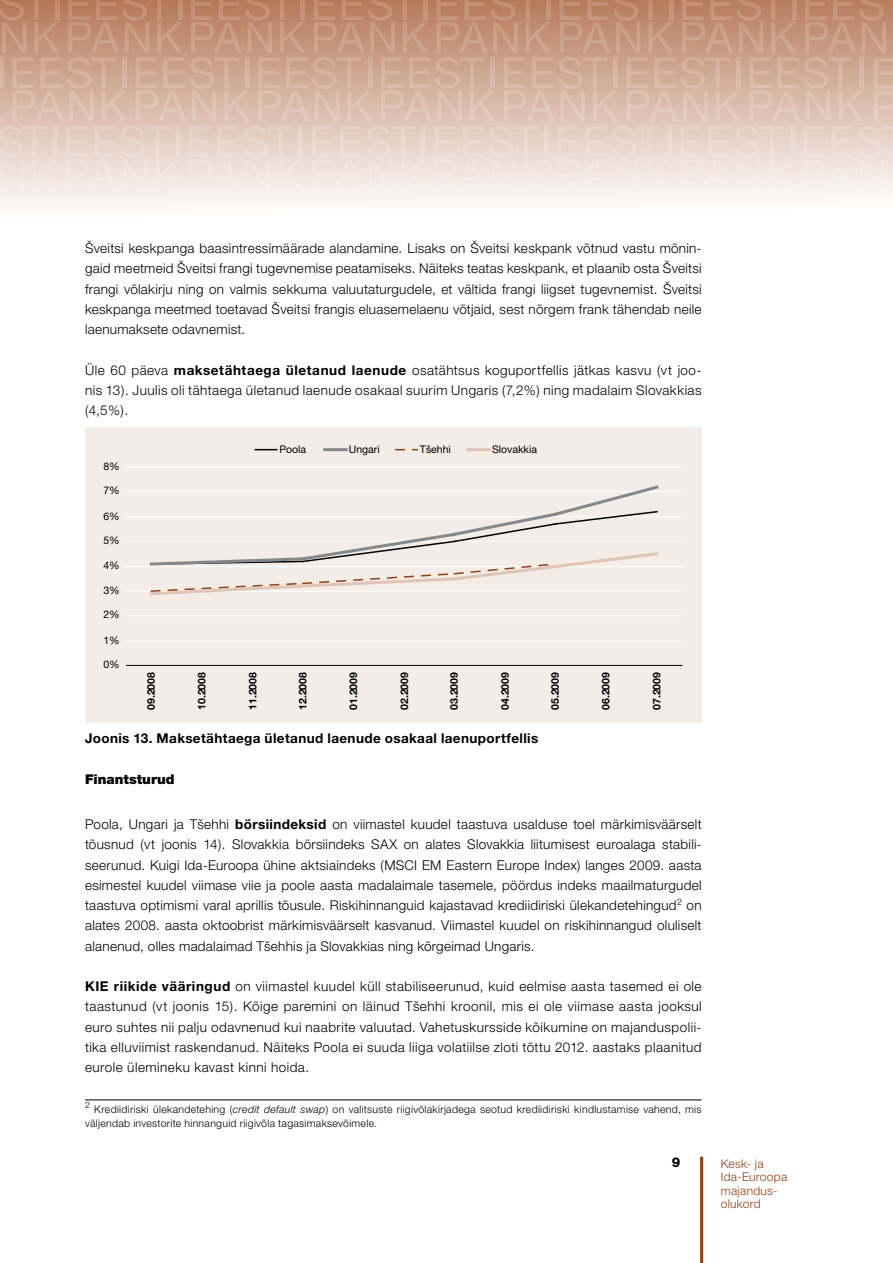
<style>
.page{position:relative;width:893px;height:1263px;background:#fff}
.page>*{position:absolute;margin:0;border:0;box-sizing:border-box;transform-origin:0 0}
.t1{font:300 13.5px/20.2px "Helvetica Neue";letter-spacing:.025em;color:#000;text-align:justify}
.t2{font:700 13.5px "Helvetica Neue";letter-spacing:.03em;color:#000}
.t3{font:900 13.5px "Helvetica Neue";color:#000}
.t4{font:800 13.5px "Helvetica Neue";color:#000}
.t5{font:300 12px/13.5px "Helvetica Neue";letter-spacing:.025em;color:#953f10}
.t6{font:300 10.5px/13.5px "Helvetica Neue";letter-spacing:.03em;color:#000}
.t7{font:700 10.5px "Helvetica Neue";color:#000}
.t8{font:10.5px "Helvetica Neue";color:#000}
.t9{font:300 8.7px "Helvetica Neue";color:#000}
.s1{font-weight:700}
.s2{font-style:italic}
</style>
<div class="page">
<div style="left:0;top:0;width:893px;height:221px;background:#fcf9f8"></div>
<hr style="left:700px;top:1157px;width:3px;height:106px;background:#953f10">
<svg style="left:0;top:0;width:893px;height:190px;background:#d7b7a6"></svg>
<hr style="left:85px;top:1099px;width:617px;height:1px;background:#000">
<div style="left:85px;top:427px;width:617px;height:296px;background:#f4ece7"></div>
<hr style="left:126px;top:640px;width:556px;height:1px;background:#fff">
<hr style="left:126px;top:615px;width:556px;height:1px;background:#fff">
<hr style="left:126px;top:591px;width:556px;height:1px;background:#fff">
<hr style="left:126px;top:566px;width:556px;height:1px;background:#fff">
<hr style="left:126px;top:541px;width:556px;height:1px;background:#fff">
<hr style="left:126px;top:516px;width:556px;height:1px;background:#fff">
<hr style="left:126px;top:491px;width:556px;height:1px;background:#fff">
<hr style="left:126px;top:467px;width:556px;height:1px;background:#fff">
<hr style="left:126px;top:665px;width:556px;height:1px;background:#000">
<svg style="left:149px;top:485px;width:510px;height:111px"></svg>
<svg style="left:255px;top:449px;width:22px;height:1px"></svg>
<hr style="left:325px;top:448px;width:21px;height:3px;background:#87888a">
<svg style="left:396px;top:449px;width:21px;height:1px"></svg>
<hr style="left:468px;top:448px;width:21px;height:3px;background:#dfc5b7">
<p class="t1" style="left:85px;top:238px;width:618px">Šveitsi keskpanga baasintressimäärade alandamine. Lisaks on Šveitsi keskpank võtnud vastu mõnin&shy;gaid meetmeid Šveitsi frangi tugevnemise peatamiseks. Näiteks teatas keskpank, et plaanib osta Šveitsi frangi võlakirju ning on valmis sekkuma valuutaturgudele, et vältida frangi liigset tugevnemist. Šveitsi keskpanga meetmed toetavad Šveitsi frangis eluasemelaenu võtjaid, sest nõrgem frank tähendab neile laenumaksete odavnemist.</p>
<p class="t1" style="left:85px;top:359px;width:618px">Üle 60 päeva <span class="s1">maksetähtaega ületanud laenude</span> osatähtsus koguportfellis jätkas kasvu (vt joo&shy;nis 13). Juulis oli tähtaega ületanud laenude osakaal suurim Ungaris (7,2%) ning madalaim Slovakkias (4,5%).</p>
<p class="t8" style="left:103px;top:460px;width:18px">8%</p>
<p class="t8" style="left:103px;top:484px;width:18px">7%</p>
<p class="t8" style="left:103px;top:509px;width:18px">6%</p>
<p class="t8" style="left:103px;top:534px;width:18px">5%</p>
<p class="t8" style="left:103px;top:559px;width:18px">4%</p>
<p class="t8" style="left:103px;top:584px;width:18px">3%</p>
<p class="t8" style="left:103px;top:608px;width:18px">2%</p>
<p class="t8" style="left:103px;top:633px;width:18px">1%</p>
<p class="t8" style="left:103px;top:658px;width:18px">0%</p>
<p class="t8" style="left:279px;top:443px;width:28px">Poola</p>
<p class="t8" style="left:349px;top:443px;width:32px">Ungari</p>
<p class="t8" style="left:420px;top:443px;width:32px">Tšehhi</p>
<p class="t8" style="left:492px;top:443px;width:46px">Slovakkia</p>
<p class="t7" style="left:145px;top:710px;width:39px;rotate:-90deg">09.2008</p>
<p class="t7" style="left:195px;top:710px;width:39px;rotate:-90deg">10.2008</p>
<p class="t7" style="left:246px;top:710px;width:39px;rotate:-90deg">11.2008</p>
<p class="t7" style="left:296px;top:710px;width:39px;rotate:-90deg">12.2008</p>
<p class="t7" style="left:347px;top:710px;width:39px;rotate:-90deg">01.2009</p>
<p class="t7" style="left:398px;top:710px;width:39px;rotate:-90deg">02.2009</p>
<p class="t7" style="left:448px;top:710px;width:39px;rotate:-90deg">03.2009</p>
<p class="t7" style="left:499px;top:710px;width:39px;rotate:-90deg">04.2009</p>
<p class="t7" style="left:548px;top:710px;width:39px;rotate:-90deg">05.2009</p>
<p class="t7" style="left:599px;top:710px;width:39px;rotate:-90deg">06.2009</p>
<p class="t7" style="left:650px;top:710px;width:39px;rotate:-90deg">07.2009</p>
<p class="t2" style="left:85px;top:729px;width:455px">Joonis 13. Maksetähtaega ületanud laenude osakaal laenuportfellis</p>
<p class="t3" style="left:85px;top:771px;width:91px">Finantsturud</p>
<p class="t1" style="left:85px;top:814px;width:618px">Poola, Ungari ja Tšehhi <span class="s1">börsiindeksid</span> on viimastel kuudel taastuva usalduse toel märkimisväärselt tõusnud (vt joonis 14). Slovakkia börsiindeks SAX on alates Slovakkia liitumisest euroalaga stabili&shy;seerunud. Kuigi Ida-Euroopa ühine aktsiaindeks (MSCI EM Eastern Europe Index) langes 2009. aasta esimestel kuudel viimase viie ja poole aasta madalaimale tasemele, pöördus indeks maailmaturgudel taastuva optimismi varal aprillis tõusule. Riskihinnanguid kajastavad krediidiriski ülekandetehingud<sup>2</sup> on alates 2008. aasta oktoobrist märkimisväärselt kasvanud. Viimastel kuudel on riskihinnangud oluliselt alanenud, olles madalaimad Tšehhis ja Slovakkias ning kõrgeimad Ungaris.</p>
<p class="t1" style="left:85px;top:976px;width:618px"><span class="s1">KIE riikide vääringud</span> on viimastel kuudel küll stabiliseerunud, kuid eelmise aasta tasemed ei ole taastunud (vt joonis 15). Kõige paremini on läinud Tšehhi kroonil, mis ei ole viimase aasta jooksul euro suhtes nii palju odavnenud kui naabrite valuutad. Vahetuskursside kõikumine on majanduspolii&shy;tika elluviimist raskendanud. Näiteks Poola ei suuda liiga volatiilse zloti tõttu 2012. aastaks plaanitud eurole ülemineku kavast kinni hoida.</p>
<p class="t9" style="left:85px;top:1100px;width:6px">2</p>
<p class="t6" style="left:85px;top:1103px;width:618px;text-indent:9px">Krediidiriski ülekandetehing (<span class="s2">credit default swap</span>) on valitsuste riigivõlakirjadega seotud krediidiriski kindlustamise vahend, mis väljendab investorite hinnanguid riigivõla tagasimaksevõimele.</p>
<p class="t4" style="left:672px;top:1154px;width:10px">9</p>
<p class="t5" style="left:721px;top:1156px;width:68px">Kesk- ja<br>Ida-Euroopa majandus&shy;olukord</p>
</div>
